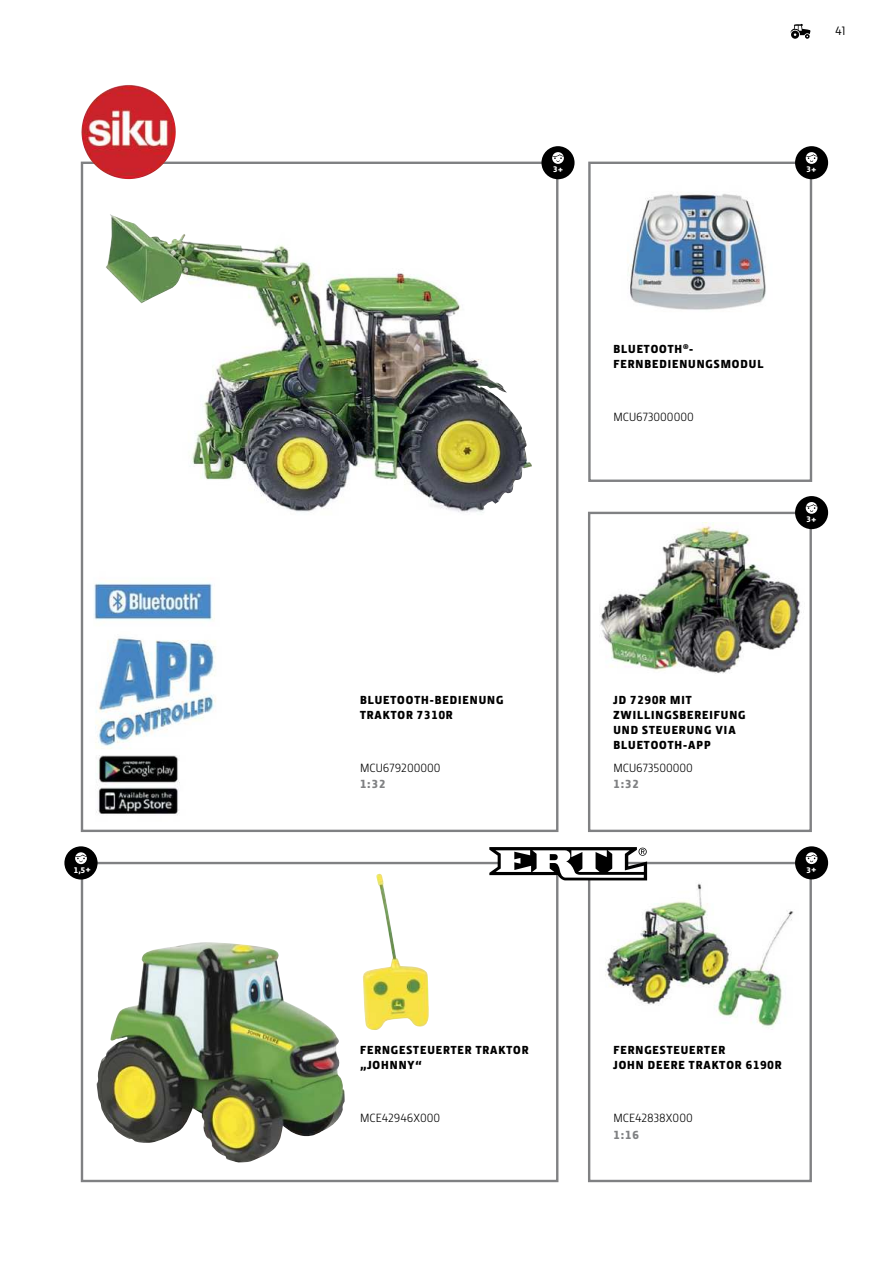
<style>
.page{position:relative;width:893px;height:1263px;background:#fff}
.page>*{position:absolute;margin:0;border:0;box-sizing:border-box;transform-origin:0 0}
.t1{font:900 12px/15px "Section";letter-spacing:.08em;color:#000}
.t2{font:12px "JD Sans Pro";color:#000}
.t3{font:900 12px "Section";color:#808183}
.t4{font:500 12px "JD Sans Pro";color:#000}
.t5{font:900 8.4px "Section";color:#fff}
</style>
<div class="page">
<img style="left:95px;top:637px;width:121px;height:178px">
<img style="left:93px;top:580px;width:122px;height:41px">
<div style="left:81px;top:862px;width:477px;height:320px;border:2px solid #808183"></div>
<img style="left:362px;top:874px;width:67px;height:156px">
<svg style="left:790px;top:24px;width:20px;height:15px"></svg>
<div style="left:81px;top:162px;width:477px;height:670px;border:2px solid #808183"></div>
<div style="left:588px;top:162px;width:224px;height:320px;border:2px solid #808183"></div>
<img style="left:627px;top:192px;width:139px;height:118px">
<div style="left:588px;top:862px;width:224px;height:320px;border:2px solid #808183"></div>
<img style="left:605px;top:883px;width:189px;height:145px">
<div style="left:588px;top:512px;width:224px;height:320px;border:2px solid #808183"></div>
<img style="left:600px;top:523px;width:205px;height:151px">
<img style="left:96px;top:942px;width:249px;height:220px">
<svg style="left:489px;top:847px;width:158px;height:33px"></svg>
<img style="left:101px;top:85px;width:28px;height:9px">
<div style="left:795px;top:146px;width:33px;height:33px;background:#000;border-radius:50%"></div>
<svg style="left:806px;top:152px;width:11px;height:12px"></svg>
<div style="left:795px;top:496px;width:33px;height:33px;background:#000;border-radius:50%"></div>
<svg style="left:806px;top:502px;width:11px;height:12px"></svg>
<div style="left:795px;top:846px;width:33px;height:33px;background:#000;border-radius:50%"></div>
<svg style="left:806px;top:852px;width:11px;height:12px"></svg>
<div style="left:541px;top:146px;width:34px;height:33px;background:#000;border-radius:50%"></div>
<svg style="left:552px;top:152px;width:12px;height:12px"></svg>
<img style="left:106px;top:214px;width:426px;height:299px">
<div style="left:64px;top:846px;width:34px;height:33px;background:#000;border-radius:50%"></div>
<svg style="left:75px;top:852px;width:12px;height:12px"></svg>
<p class="t5" style="left:74px;top:866px;width:18px">1,5 +</p>
<p class="t5" style="left:553px;top:164px;width:11px">3 +</p>
<p class="t4" style="left:835px;top:24px;width:12px">41</p>
<p class="t5" style="left:806px;top:164px;width:11px">3 +</p>
<p class="t1" style="left:613px;top:342px;width:151px">BLUETOOTH<sup>®</sup>-<br>FERNBEDIENUNGSMODUL</p>
<p class="t2" style="left:613px;top:412px;width:82px">MCU673000000</p>
<p class="t5" style="left:806px;top:514px;width:11px">3 +</p>
<p class="t1" style="left:360px;top:693px;width:145px">BLUETOOTH-BEDIENUNG<br>TRAKTOR 7310R</p>
<p class="t2" style="left:360px;top:763px;width:82px">MCU679200000</p>
<p class="t3" style="left:360px;top:778px;width:27px">1:32</p>
<p class="t1" style="left:613px;top:693px;width:134px">JD 7290R MIT<br>ZWILLINGSBEREIFUNG<br>UND STEUERUNG VIA<br>BLUETOOTH-APP</p>
<p class="t3" style="left:613px;top:778px;width:27px">1:32</p>
<p class="t2" style="left:613px;top:763px;width:81px">MCU673500000</p>
<p class="t5" style="left:806px;top:864px;width:11px">3 +</p>
<p class="t1" style="left:360px;top:1043px;width:170px">FERNGESTEUERTER TRAKTOR „JOHNNY“</p>
<p class="t1" style="left:613px;top:1043px;width:170px">FERNGESTEUERTER<br>JOHN DEERE TRAKTOR 6190R</p>
<p class="t2" style="left:360px;top:1113px;width:82px">MCE42946X000</p>
<p class="t2" style="left:613px;top:1113px;width:81px">MCE42838X000</p>
<p class="t3" style="left:613px;top:1128px;width:27px">1:16</p>
</div>
